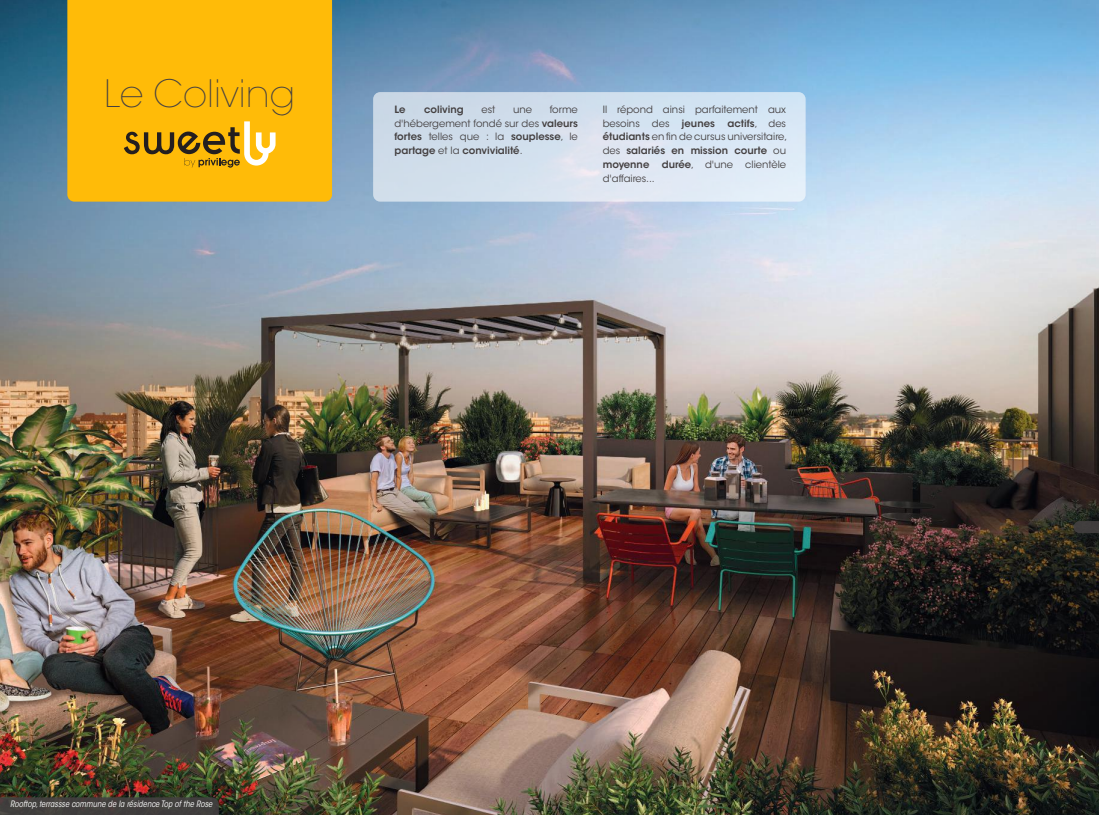
<style>
.page{position:relative;width:1099px;height:815px;background:#fff}
.page>*{position:absolute;margin:0;border:0;box-sizing:border-box;transform-origin:0 0}
.t1{font:200 37.5px "ITC Avant Garde Std";color:#444041}
.t2{font:10px/13.8px "ITC Avant Garde Std";color:#444041;text-align:justify}
.t3{font:600 10px/13.8px "ITC Avant Garde Std";color:#444041;text-align:justify}
.t4{font:italic condensed 8.75px "ITC Avant Garde Std";color:#fff}
.s1{font-weight:600}
.s2{font-weight:400}
</style>
<div class="page">
<img style="left:0;top:0;width:1098px;height:815px">
<div style="left:373px;top:92px;width:432px;height:110px;background:linear-gradient(to right,#cddae7,#dfebf8);border-radius:7px"></div>
<svg style="left:1044px;top:293px;width:54px;height:240px;background:#50463e"></svg>
<div style="left:67px;top:0;width:265px;height:202px;background:#ffbb08"></div>
<svg style="left:124px;top:121px;width:151px;height:47px;background:#d5a321"></svg>
<svg style="left:0;top:797px;width:219px;height:18px;background:#413e3c"></svg>
<h1 class="t1" style="left:104px;top:72px;width:193px">Le Coliving</h1>
<p class="t2" style="left:394px;top:103px;width:185px;text-indent:155px">forme d'hébergement fondé sur des <span class="s1">valeurs fortes</span> telles que : la <span class="s1">souplesse</span>, le <span class="s1">partage</span> et la <span class="s1">convivialité</span>.</p>
<p class="t2" style="left:602px;top:103px;width:185px">Il répond ainsi parfaitement aux besoins des <span class="s1">jeunes</span></p>
<p class="t3" style="left:394px;top:102px;width:13px">Le</p>
<p class="t3" style="left:424px;top:102px;width:41px">coliving</p>
<p class="t2" style="left:481px;top:103px;width:15px">est</p>
<p class="t2" style="left:513px;top:103px;width:21px">une</p>
<p class="t3" style="left:602px;top:116px;width:186px;text-indent:125px">actifs<span class="s2">, des </span>étudiants <span class="s2">en fin de cursus universitaire, des</span> salariés en mission courte <span class="s2">ou </span>moyenne</p>
<p class="t2" style="left:662px;top:158px;width:126px"><span class="s1">durée</span>, d'une clientèle</p>
<p class="t2" style="left:602px;top:171px;width:54px">d'affaires...</p>
<p class="t4" style="left:10px;top:798px;width:204px">Rooftop, terrassse commune de la résidence Top of the Rose</p>
</div>
